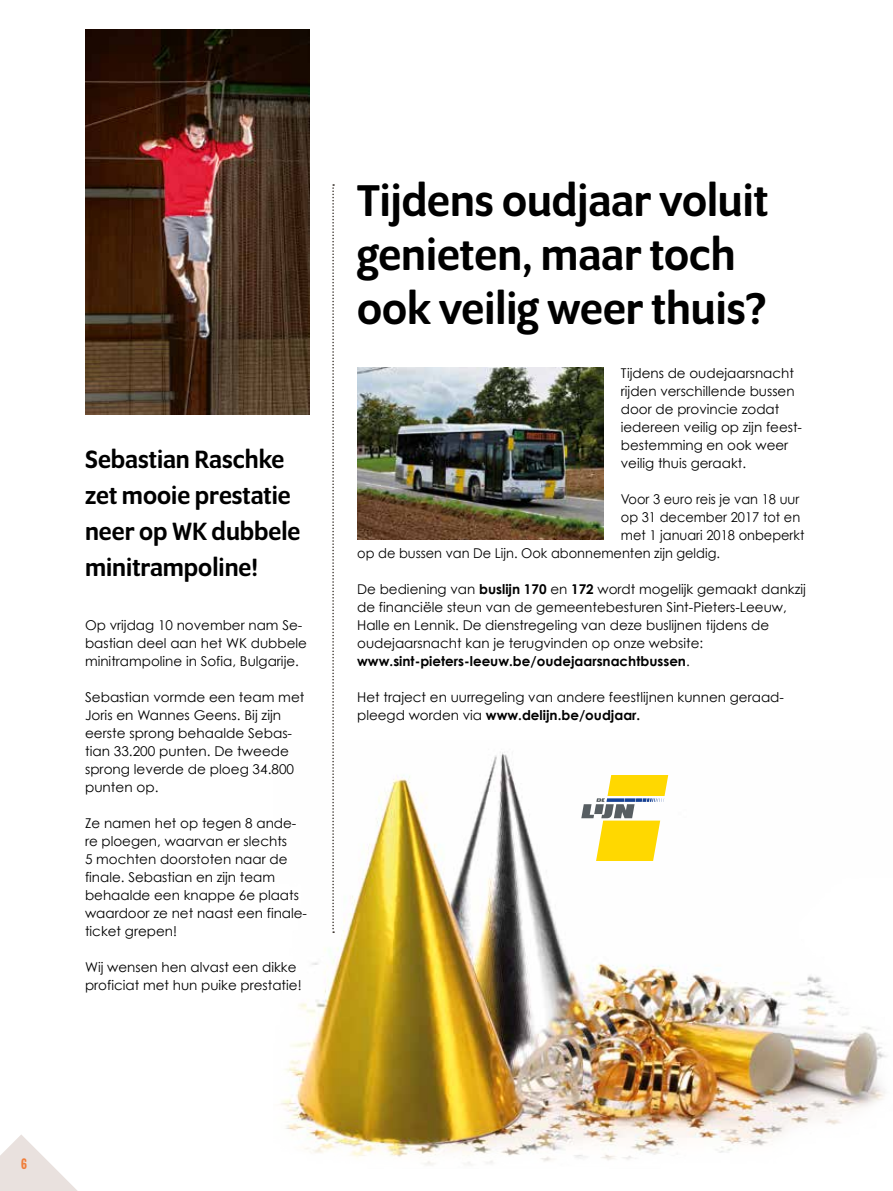
<style>
.page{position:relative;width:893px;height:1191px;background:#fff}
.page>*{position:absolute;margin:0;border:0;box-sizing:border-box;transform-origin:0 0}
.t1{font:500 48px/54px "Program OT";color:#000}
.t2{font:500 27px/36px "Program OT";color:#000}
.t3{font:500 16.5px "Program Nar OT";color:#f07f3c}
.t4{font:13.5px/18px "Century Gothic";color:#000}
.t5{font:13.5px "Century Gothic";color:#000;scale:.96 1}
.s1{font-weight:700}
</style>
<div class="page">
<img style="left:281px;top:752px;width:606px;height:413px">
<svg style="left:0;top:1135px;width:78px;height:56px"></svg>
<img style="left:85px;top:30px;width:224px;height:384px">
<svg style="left:332px;top:184px;width:2px;height:749px"></svg>
<svg style="left:581px;top:775px;width:92px;height:85px"></svg>
<img style="left:357px;top:368px;width:247px;height:171px">
<h2 class="t2" style="left:85px;top:441px;width:217px">Sebastian Raschke zet mooie prestatie neer op WK dubbele minitrampoline!</h2>
<p class="t4" style="left:85px;top:616px;width:223px">Op vrijdag 10 november nam Se&shy;bastian deel aan het WK dubbele minitrampoline in Sofia, Bulgarije.</p>
<p class="t4" style="left:85px;top:688px;width:221px">Sebastian vormde een team met<br>Joris en Wannes Geens. Bij zijn eerste sprong behaalde Sebas&shy;tian 33.200 punten. De tweede sprong leverde de ploeg 34.800 punten op.</p>
<p class="t4" style="left:85px;top:814px;width:224px">Ze namen het op tegen 8 ande&shy;re ploegen, waarvan er slechts<br>5 mochten doorstoten naar de finale. Sebastian en zijn team behaalde een knappe 6e plaats waardoor ze net naast een finale&shy;ticket grepen!</p>
<p class="t4" style="left:85px;top:958px;width:218px">Wij wensen hen alvast een dikke proficiat met hun puike prestatie!</p>
<h1 class="t1" style="left:357px;top:173px;width:413px">Tijdens oudjaar voluit genieten, maar toch ook veilig weer thuis?</h1>
<p class="t4" style="left:621px;top:364px;width:183px">Tijdens de oudejaarsnacht rijden verschillende bussen door de provincie zodat iedereen veilig op zijn feest&shy;bestemming en ook weer veilig thuis geraakt.</p>
<p class="t5" style="left:621px;top:491px;width:187px">Voor 3 euro reis je van 18 uur</p>
<p class="t5" style="left:621px;top:509px;width:188px">op 31 december 2017 tot en</p>
<p class="t5" style="left:621px;top:527px;width:193px">met 1 januari 2018 onbeperkt</p>
<p class="t5" style="left:357px;top:545px;width:379px">op de bussen van De Lijn. Ook abonnementen zijn geldig.</p>
<p class="t4" style="left:357px;top:580px;width:450px">De bediening van <span class="s1">buslijn 170</span> en <span class="s1">172</span> wordt mogelijk gemaakt dankzij de financiële steun van de gemeentebesturen Sint-Pieters-Leeuw, Halle en Lennik. De dienstregeling van deze buslijnen tijdens de oudejaarsnacht kan je terugvinden op onze website: <span class="s1">www.sint-pieters-leeuw.be/oudejaarsnachtbussen</span>.</p>
<p class="t4" style="left:357px;top:688px;width:428px">Het traject en uurregeling van andere feestlijnen kunnen geraad&shy;pleegd worden via <span class="s1">www.delijn.be/oudjaar.</span></p>
<p class="t3" style="left:21px;top:1154px;width:7px">6</p>
</div>
